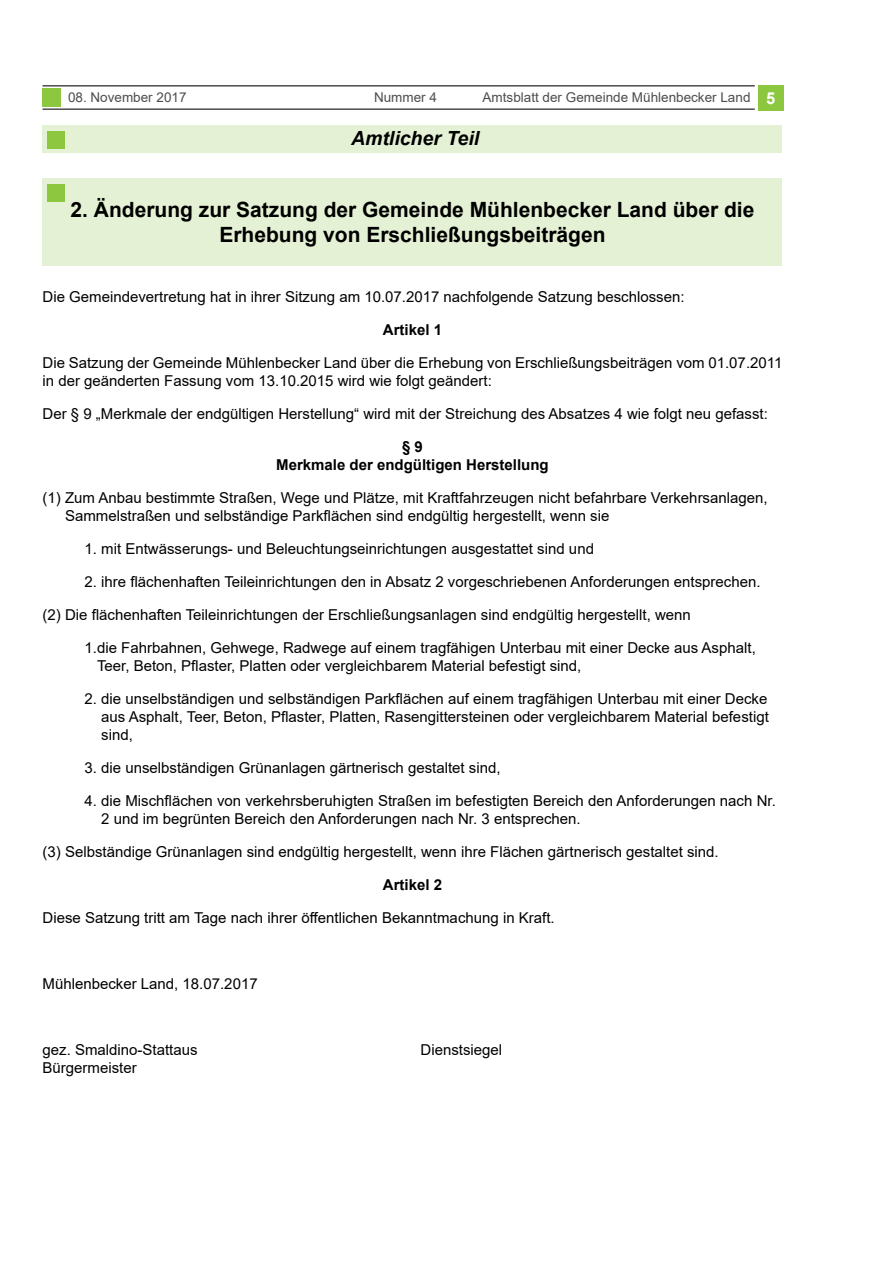
<style>
.page{position:relative;width:893px;height:1263px;background:#fff}
.page>*{position:absolute;margin:0;border:0;box-sizing:border-box;transform-origin:0 0}
.t1{font:700 21px/25.2px "Arial";color:#000;text-align:center}
.t2{font:italic 700 19.5px "Arial";color:#000}
.t3{font:15px/18px "Arial";color:#000}
.t4{font:700 15px/18px "Arial";color:#000;text-align:center}
.t5{font:13.5px "Arial";color:#4d4d4f}
.s1{font-weight:700;font-size:16.5px;color:#fff}
</style>
<div class="page">
<div style="left:758px;top:85px;width:25px;height:26px;background:#8dc63f"></div>
<div style="left:43px;top:125px;width:739px;height:28px;background:#e5f1d4"></div>
<div style="left:43px;top:89px;width:18px;height:18px;background:#8dc63f"></div>
<hr style="left:43px;top:85px;width:712px;height:2px;background:#4d4d4f">
<hr style="left:43px;top:108px;width:712px;height:2px;background:#4d4d4f">
<div style="left:47px;top:132px;width:17px;height:17px;background:#8dc63f"></div>
<div style="left:43px;top:178px;width:739px;height:87px;background:#e5f1d4"></div>
<div style="left:47px;top:184px;width:17px;height:17px;background:#8dc63f"></div>
<p class="t5" style="left:68px;top:88px;width:120px">08. November 2017</p>
<p class="t5" style="left:374px;top:88px;width:65px">Nummer 4</p>
<p class="t5" style="left:483px;top:88px;width:294px">Amtsblatt der Gemeinde Mühlenbecker Land <span class="s1">5</span></p>
<h2 class="t2" style="left:351px;top:125px;width:130px">Amtlicher Teil</h2>
<h1 class="t1" style="left:71px;top:197px;width:685px">2. Änderung zur Satzung der Gemeinde Mühlenbecker Land über die<br>Erhebung von Erschließungsbeiträgen</h1>
<p class="t3" style="left:43px;top:288px;width:643px">Die Gemeindevertretung hat in ihrer Sitzung am 10.07.2017 nachfolgende Satzung beschlossen:</p>
<p class="t4" style="left:383px;top:321px;width:61px">Artikel 1</p>
<p class="t3" style="left:43px;top:354px;width:741px">Die Satzung der Gemeinde Mühlenbecker Land über die Erhebung von Erschließungsbeiträgen vom 01.07.2011 in der geänderten Fassung vom 13.10.2015 wird wie folgt geändert:</p>
<p class="t3" style="left:43px;top:405px;width:727px">Der § 9 „Merkmale der endgültigen Herstellung“ wird mit der Streichung des Absatzes 4 wie folgt neu gefasst:</p>
<p class="t4" style="left:276px;top:438px;width:274px">§ 9<br>Merkmale der endgültigen Herstellung</p>
<p class="t3" style="left:65px;top:489px;width:704px;text-indent:-22px">(1) Zum Anbau bestimmte Straßen, Wege und Plätze, mit Kraftfahrzeugen nicht befahrbare Verkehrsanlagen,<br>Sammelstraßen und selbständige Parkflächen sind endgültig hergestellt, wenn sie</p>
<p class="t3" style="left:85px;top:540px;width:511px">1. mit Entwässerungs- und Beleuchtungseinrichtungen ausgestattet sind und</p>
<p class="t3" style="left:85px;top:573px;width:678px">2. ihre flächenhaften Teileinrichtungen den in Absatz 2 vorgeschriebenen Anforderungen entsprechen.</p>
<p class="t3" style="left:43px;top:606px;width:650px">(2) Die flächenhaften Teileinrichtungen der Erschließungsanlagen sind endgültig hergestellt, wenn</p>
<p class="t3" style="left:97px;top:639px;width:660px;text-indent:-13px">1.die Fahrbahnen, Gehwege, Radwege auf einem tragfähigen Unterbau mit einer Decke aus Asphalt,<br>Teer, Beton, Pflaster, Platten oder vergleichbarem Material befestigt sind,</p>
<p class="t3" style="left:101px;top:690px;width:669px;text-align:justify;text-indent:-17px">2. die unselbständigen und selbständigen Parkflächen auf einem tragfähigen Unterbau mit einer Decke aus Asphalt, Teer, Beton, Pflaster, Platten, Rasengittersteinen oder vergleichbarem Material befestigt sind,</p>
<p class="t3" style="left:85px;top:759px;width:418px">3. die unselbständigen Grünanlagen gärtnerisch gestaltet sind,</p>
<p class="t3" style="left:101px;top:792px;width:676px;text-indent:-17px">4. die Mischflächen von verkehrsberuhigten Straßen im befestigten Bereich den Anforderungen nach Nr.<br>2 und im begrünten Bereich den Anforderungen nach Nr. 3 entsprechen.</p>
<p class="t3" style="left:43px;top:843px;width:678px">(3) Selbständige Grünanlagen sind endgültig hergestellt, wenn ihre Flächen gärtnerisch gestaltet sind.</p>
<p class="t4" style="left:383px;top:876px;width:61px">Artikel 2</p>
<p class="t3" style="left:43px;top:909px;width:514px">Diese Satzung tritt am Tage nach ihrer öffentlichen Bekanntmachung in Kraft.</p>
<p class="t3" style="left:43px;top:975px;width:217px">Mühlenbecker Land, 18.07.2017</p>
<p class="t3" style="left:43px;top:1041px;width:157px">gez. Smaldino-Stattaus</p>
<p class="t3" style="left:421px;top:1041px;width:83px">Dienstsiegel</p>
<p class="t3" style="left:43px;top:1059px;width:96px">Bürgermeister</p>
</div>
